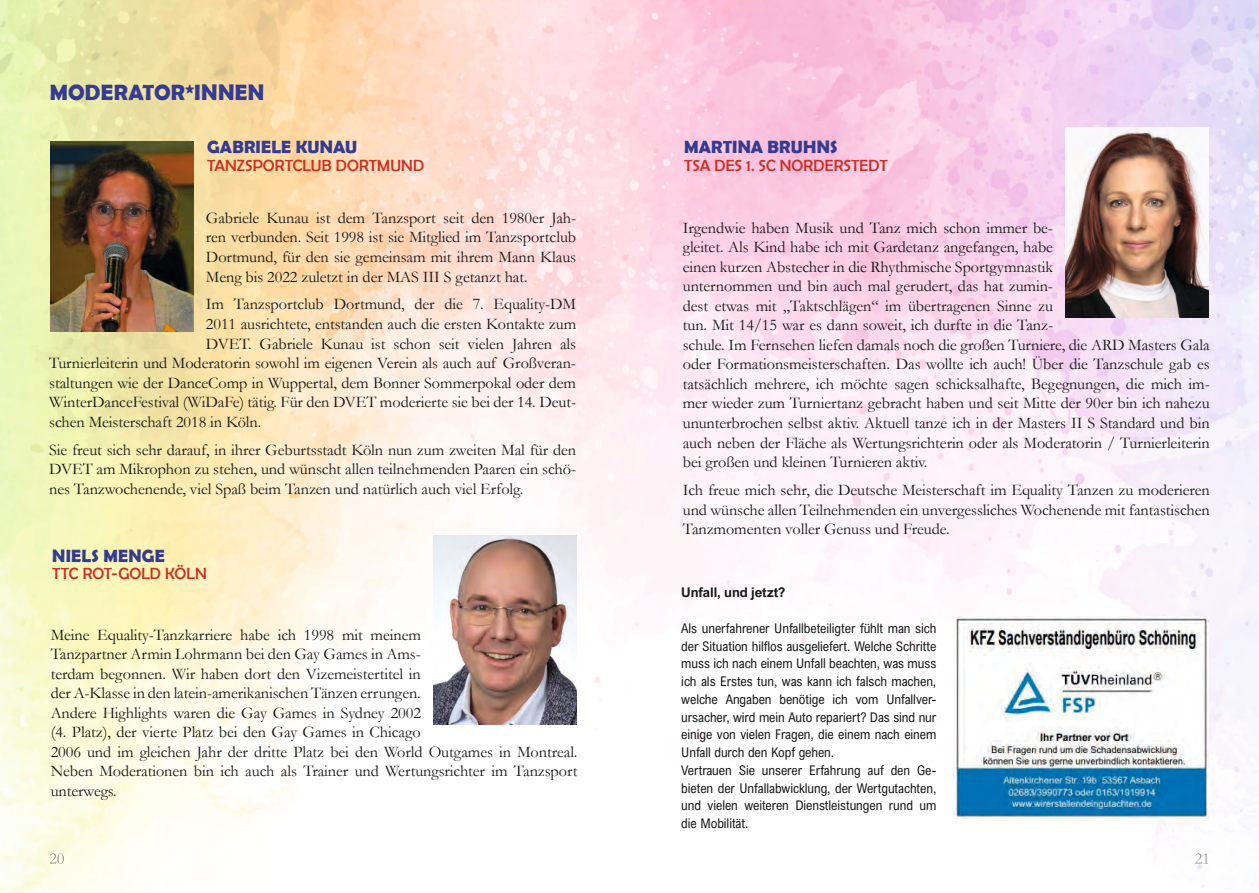
<style>
.page{position:relative;width:1259px;height:893px;background:#fff}
.page>*{position:absolute;margin:0;border:0;box-sizing:border-box;transform-origin:0 0}
.t1{font:700 22.2px "Berlin Sans FB Demi";letter-spacing:.01em;color:#343b91}
.t2{font:700 17.7px "Berlin Sans FB Demi";letter-spacing:.015em;color:#343b91}
.t3{font:16.35px/19.5px "Garamond";letter-spacing:-.005em;color:#171818;text-align:justify}
.t4{font:16.35px "Berlin Sans FB";letter-spacing:.005em;color:#cc2d22}
.t5{font:13.35px/17.7px "Arial Nova Cond";letter-spacing:-.005em;color:#171818}
.t6{font:700 13.35px "Arial Nova";letter-spacing:-.005em;color:#171818}
</style>
<div class="page">
<img style="left:0;top:0;width:629px;height:893px">
<img style="left:50px;top:853px;width:14px;height:11px">
<img style="left:51px;top:141px;width:142px;height:191px">
<img style="left:433px;top:535px;width:143px;height:189px">
<svg style="left:629px;top:0;width:630px;height:887px"></svg>
<svg style="left:1195px;top:853px;width:13px;height:11px"></svg>
<img style="left:1065px;top:127px;width:143px;height:191px">
<img style="left:953px;top:616px;width:255px;height:203px">
<h1 class="t1" style="left:50px;top:79px;width:216px">MODERATOR*INNEN</h1>
<p class="t2" style="left:207px;top:137px;width:151px">GABRIELE KUNAU</p>
<p class="t4" style="left:207px;top:156px;width:219px">TANZSPORTCLUB DORTMUND</p>
<p class="t3" style="left:206px;top:208px;width:372px">Gabriele Kunau ist dem Tanzsport seit den 1980er Jah&shy;ren verbunden. Seit 1998 ist sie Mitglied im Tanzsportclub Dortmund, für den sie gemeinsam mit ihrem Mann Klaus Meng bis 2022 zuletzt in der MAS III S getanzt hat.</p>
<p class="t3" style="left:206px;top:294px;width:372px">Im Tanzsportclub Dortmund, der die 7. Equality-DM</p>
<p class="t3" style="left:206px;top:314px;width:372px">2011 ausrichtete, entstanden auch die ersten Kontakte zum</p>
<p class="t3" style="left:206px;top:333px;width:372px">DVET. Gabriele Kunau ist schon seit vielen Jahren als</p>
<p class="t3" style="left:49px;top:353px;width:528px">Turnierleiterin und Moderatorin sowohl im eigenen Verein als auch auf Großveran-</p>
<p class="t3" style="left:49px;top:372px;width:528px">staltungen wie der DanceComp in Wuppertal, dem Bonner Sommerpokal oder dem</p>
<p class="t3" style="left:49px;top:392px;width:528px">WinterDanceFestival (WiDaFe) tätig. Für den DVET moderierte sie bei der 14. Deut-</p>
<p class="t3" style="left:49px;top:411px;width:214px">schen Meisterschaft 2018 in Köln.</p>
<p class="t3" style="left:49px;top:439px;width:528px">Sie freut sich sehr darauf, in ihrer Geburtsstadt Köln nun zum zweiten Mal für den DVET am Mikrophon zu stehen, und wünscht allen teilnehmenden Paaren ein schö&shy;nes Tanzwochenende, viel Spaß beim Tanzen und natürlich auch viel Erfolg.</p>
<p class="t2" style="left:52px;top:545px;width:114px">NIELS MENGE</p>
<p class="t4" style="left:52px;top:565px;width:156px">TTC ROT-GOLD KÖLN</p>
<p class="t3" style="left:51px;top:624px;width:528px;text-align:left">Meine Equality-Tanzkarriere habe ich 1998 mit meinem<br>Tanzpartner Armin Lohrmann bei den Gay Games in Ams-<br>terdam begonnen. Wir haben dort den Vizemeistertitel in<br>der A-Klasse in den latein-amerikanischen Tänzen errungen.<br>Andere Highlights waren die Gay Games in Sydney 2002<br>(4. Platz), der vierte Platz bei den Gay Games in Chicago<br>2006 und im gleichen Jahr der dritte Platz bei den World Outgames in Montreal.<br>Neben Moderationen bin ich auch als Trainer und Wertungsrichter im Tanzsport unterwegs.</p>
<p class="t2" style="left:684px;top:137px;width:155px">MARTINA BRUHNS</p>
<p class="t4" style="left:684px;top:156px;width:205px">TSA DES 1. SC NORDERSTEDT</p>
<p class="t3" style="left:683px;top:217px;width:528px;text-align:left">Irgendwie haben Musik und Tanz mich schon immer be-<br>gleitet. Als Kind habe ich mit Gardetanz angefangen, habe<br>einen kurzen Abstecher in die Rhythmische Sportgymnastik<br>unternommen und bin auch mal gerudert, das hat zumin-<br>dest etwas mit „Taktschlägen“ im übertragenen Sinne zu<br>tun. Mit 14/15 war es dann soweit, ich durfte in die Tanz-<br>schule. Im Fernsehen liefen damals noch die großen Turniere, die ARD Masters Gala oder Formationsmeisterschaften. Das wollte ich auch! Über die Tanzschule gab es tatsächlich mehrere, ich möchte sagen schicksalhafte, Begegnungen, die mich im&shy;mer wieder zum Turniertanz gebracht haben und seit Mitte der 90er bin ich nahezu ununterbrochen selbst aktiv. Aktuell tanze ich in der Masters II S Standard und bin auch neben der Fläche als Wertungsrichterin oder als Moderatorin / Turnierleiterin bei großen und kleinen Turnieren aktiv.</p>
<p class="t3" style="left:683px;top:480px;width:528px">Ich freue mich sehr, die Deutsche Meisterschaft im Equality Tanzen zu moderieren und wünsche allen Teilnehmenden ein unvergessliches Wochenende mit fantastischen Tanzmomenten voller Genuss und Freude.</p>
<p class="t6" style="left:681px;top:585px;width:106px">Unfall, und jetzt?</p>
<p class="t5" style="left:681px;top:619px;width:257px">Als unerfahrener Unfallbeteiligter fühlt man sich der Situation hilflos ausgeliefert. Welche Schritte muss ich nach einem Unfall beachten, was muss ich als Erstes tun, was kann ich falsch machen, welche Angaben benötige ich vom Unfallver&shy;ursacher, wird mein Auto repariert? Das sind nur einige von vielen Fragen, die einem nach einem Unfall durch den Kopf gehen.<br>Vertrauen Sie unserer Erfahrung auf den Ge&shy;bieten der Unfallabwicklung, der Wertgutachten, und vielen weiteren Dienstleistungen rund um die Mobilität.</p>
</div>
